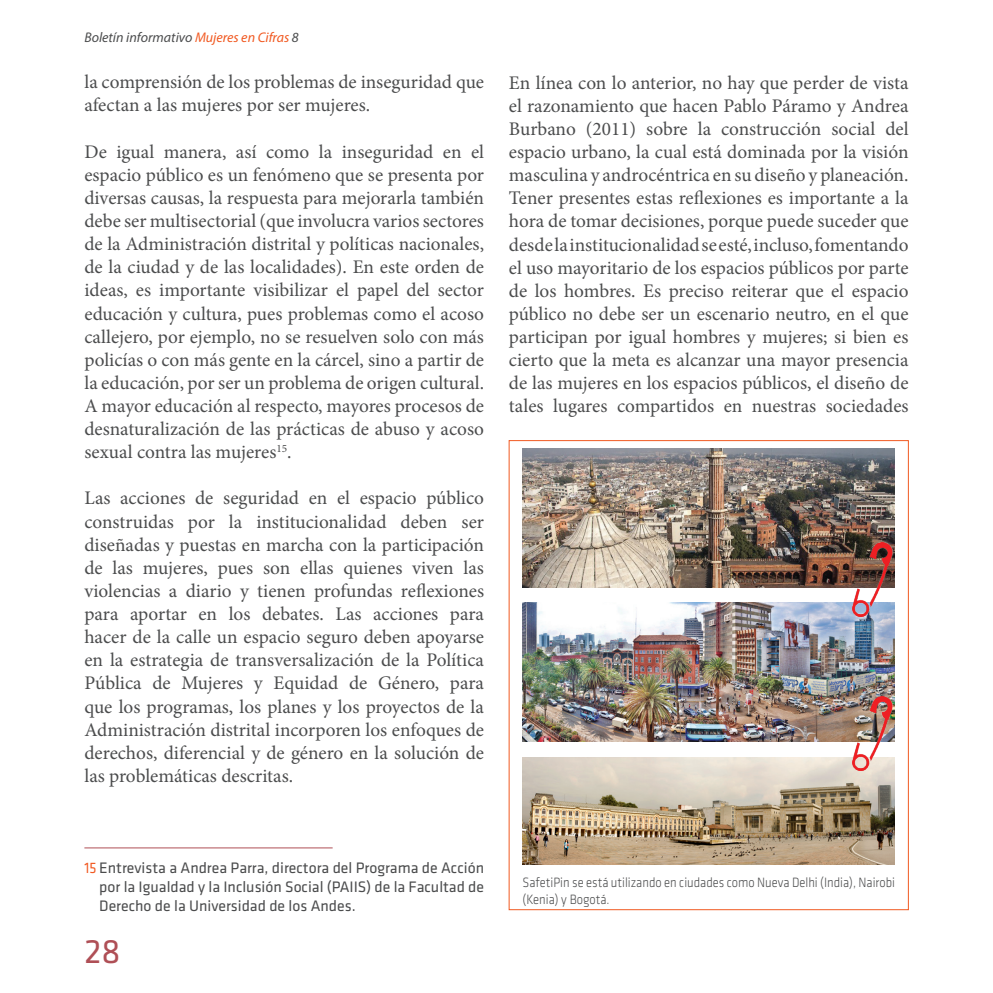
<style>
.page{position:relative;width:993px;height:993px;background:#fff}
.page>*{position:absolute;margin:0;border:0;box-sizing:border-box;transform-origin:0 0}
.t1{font:35px "Klavika CH";color:#af4f56}
.t2{font:19.25px/23.1px "Minion Pro";color:#4b4c4d;text-align:justify}
.t3{font:15.75px/18.9px "Klavika CH";color:#4b4c4d;text-align:justify}
.t4{font:300 14px/16.8px "Klavika CH";color:#4b4c4d;scale:.9 1}
.t5{font:italic 14px "Myriad Pro";color:#4b4c4d}
.s1{color:#f15921}
</style>
<div class="page">
<hr style="left:84px;top:847px;width:248px;height:1px;background:#af4f56">
<img style="left:522px;top:602px;width:372px;height:139px">
<img style="left:522px;top:757px;width:372px;height:107px">
<img style="left:522px;top:448px;width:372px;height:139px">
<img style="left:849px;top:542px;width:46px;height:74px">
<img style="left:849px;top:696px;width:46px;height:74px">
<p class="t5" style="left:84px;top:29px;width:216px">Boletín informativo <span class="s1">Mujeres en Cifras</span> 8</p>
<p class="t2" style="left:84px;top:71px;width:401px">la comprensión de los problemas de inseguridad que afectan a las mujeres por ser mujeres.</p>
<p class="t2" style="left:84px;top:140px;width:401px">De igual manera, así como la inseguridad en el espacio público es un fenómeno que se presenta por diversas causas, la respuesta para mejorarla también debe ser multisectorial (que involucra varios sectores de la Administración distrital y políticas nacionales, de la ciudad y de las localidades). En este orden de ideas, es importante visibilizar el papel del sector educación y cultura, pues problemas como el acoso callejero, por ejemplo, no se resuelven solo con más policías o con más gente en la cárcel, sino a partir de la educación, por ser un problema de origen cultural.<br>A mayor educación al respecto, mayores procesos de desnaturalización de las prácticas de abuso y acoso sexual contra las mujeres<sup>15</sup>.</p>
<p class="t2" style="left:84px;top:486px;width:401px">Las acciones de seguridad en el espacio público construidas por la institucionalidad deben ser diseñadas y puestas en marcha con la participación de las mujeres, pues son ellas quienes viven las violencias a diario y tienen profundas reflexiones para aportar en los debates. Las acciones para hacer de la calle un espacio seguro deben apoyarse en la estrategia de transversalización de la Política Pública de Mujeres y Equidad de Género, para que los programas, los planes y los proyectos de la Administración distrital incorporen los enfoques de derechos, diferencial y de género en la solución de las problemáticas descritas.</p>
<p class="t2" style="left:508px;top:71px;width:401px">En línea con lo anterior, no hay que perder de vista el razonamiento que hacen Pablo Páramo y Andrea Burbano (2011) sobre la construcción social del espacio urbano, la cual está dominada por la visión masculina y androcéntrica en su diseño y planeación.<br>Tener presentes estas reflexiones es importante a la hora de tomar decisiones, porque puede suceder que desde la institucionalidad se esté, incluso, fomentando el uso mayoritario de los espacios públicos por parte de los hombres. Es preciso reiterar que el espacio público no debe ser un escenario neutro, en el que participan por igual hombres y mujeres; si bien es cierto que la meta es alcanzar una mayor presencia de las mujeres en los espacios públicos, el diseño de tales lugares compartidos en nuestras sociedades</p>
<p class="t3" style="left:99px;top:857px;width:386px;text-indent:-15px"><span class="s1">15</span> Entrevista a Andrea Parra, directora del Programa de Acción por la Igualdad y la Inclusión Social (PAIIS) de la Facultad de Derecho de la Universidad de los Andes.</p>
<h1 class="t1" style="left:84px;top:928px;width:38px">28</h1>
<p class="t4" style="left:522px;top:873px;width:415px">SafetiPin se está utilizando en ciudades como Nueva Delhi (India), Nairobi (Kenia) y Bogotá.</p>
</div>
